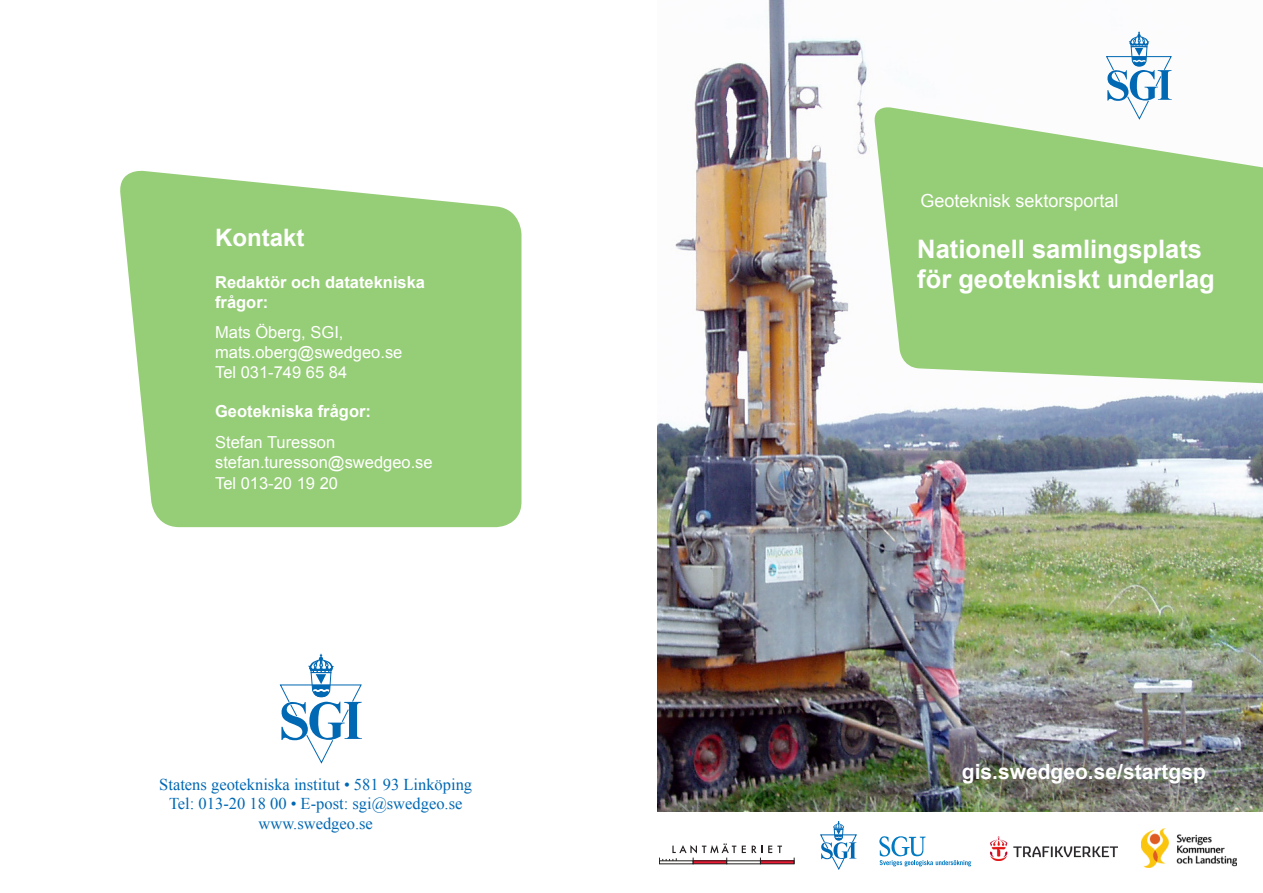
<style>
.page{position:relative;width:1263px;height:893px;background:#fff}
.page>*{position:absolute;margin:0;border:0;box-sizing:border-box;transform-origin:0 0}
.t1{font:700 25.5px/30.6px "Arial";color:#fff}
.t2{font:700 24px "Arial";color:#fff}
.t3{font:700 21px "Arial";color:#fff}
.t4{font:18px "Arial";color:#fff}
.t5{font:16.5px/19.8px "Arial";color:#fff}
.t6{font:16.5px "Times New Roman";color:#0168b3}
.t7{font:700 16.5px/19.8px "Arial";color:#fff}
</style>
<div class="page">
<img style="left:657px;top:0;width:606px;height:812px">
<svg style="left:873px;top:105px;width:390px;height:281px;fill:#96cd77"></svg>
<svg style="left:120px;top:170px;width:401px;height:357px;background:#a0d184"></svg>
<svg style="left:1106px;top:32px;width:66px;height:87px"></svg>
<svg style="left:280px;top:654px;width:82px;height:109px"></svg>
<svg style="left:659px;top:843px;width:77px;height:18px"></svg>
<svg style="left:742px;top:846px;width:4px;height:7px"></svg>
<svg style="left:752px;top:846px;width:10px;height:15px"></svg>
<svg style="left:768px;top:846px;width:14px;height:7px"></svg>
<svg style="left:820px;top:821px;width:36px;height:48px"></svg>
<svg style="left:879px;top:836px;width:92px;height:30px"></svg>
<img style="left:991px;top:836px;width:126px;height:25px">
<img style="left:1141px;top:828px;width:95px;height:39px">
<p class="t2" style="left:215px;top:222px;width:91px">Kontakt</p>
<p class="t7" style="left:215px;top:273px;width:211px">Redaktör och datatekniska frågor:</p>
<p class="t5" style="left:215px;top:323px;width:189px">Mats Öberg, SGI, mats.oberg@swedgeo.se<br>Tel 031-749 65 84</p>
<p class="t7" style="left:215px;top:402px;width:157px">Geotekniska frågor:</p>
<p class="t5" style="left:215px;top:432px;width:122px">Stefan Turesson</p>
<p class="t5" style="left:215px;top:452px;width:219px">stefan.turesson@swedgeo.se</p>
<p class="t5" style="left:215px;top:474px;width:124px">Tel 013-20 19 20</p>
<p class="t6" style="left:159px;top:773px;width:314px">Statens geotekniska institut • 581 93 Linköping</p>
<p class="t6" style="left:169px;top:793px;width:295px">Tel: 013-20 18 00 • E-post: sgi@swedgeo.se</p>
<p class="t6" style="left:259px;top:812px;width:116px">www.swedgeo.se</p>
<p class="t4" style="left:920px;top:189px;width:200px">Geoteknisk sektorsportal</p>
<p class="t1" style="left:917px;top:234px;width:299px">Nationell samlingsplats för geotekniskt underlag</p>
<p class="t3" style="left:962px;top:757px;width:245px">gis.swedgeo.se/startgsp</p>
</div>
